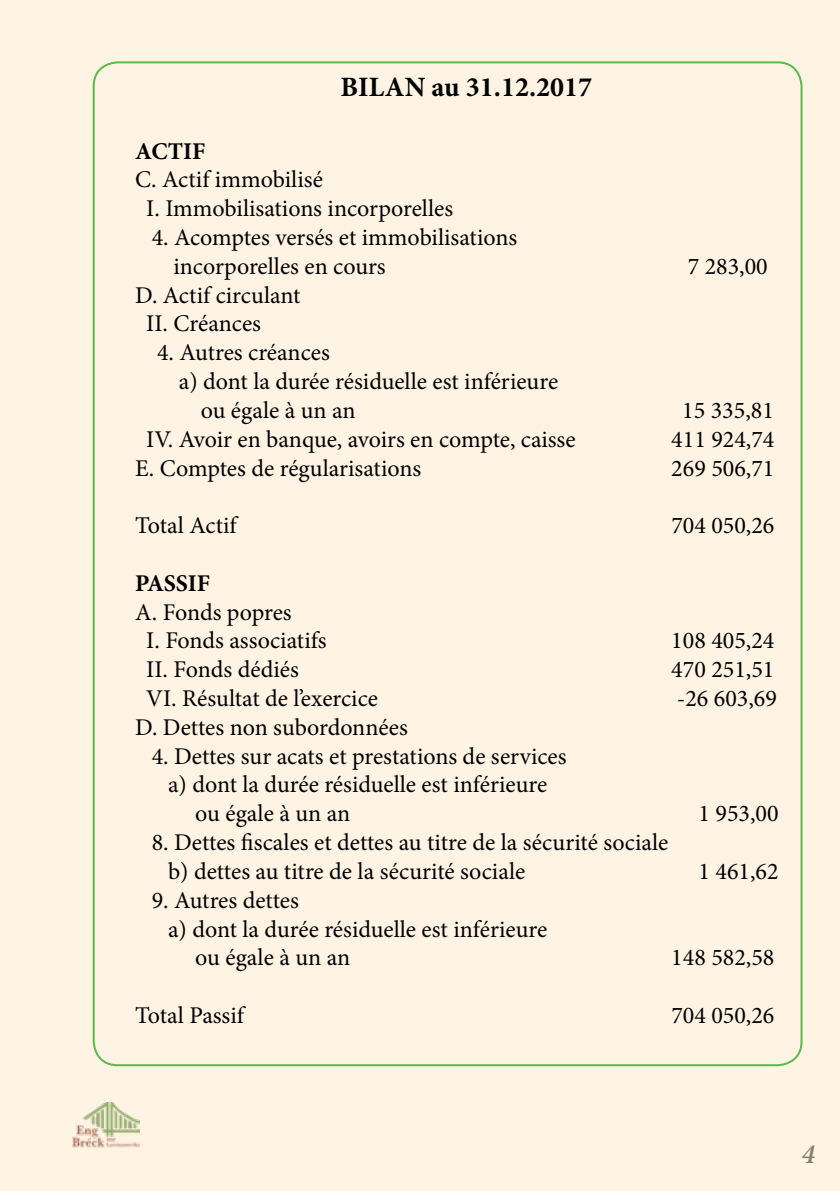
<style>
.page{position:relative;width:840px;height:1191px;background:#fff}
.page>*{position:absolute;margin:0;border:0;box-sizing:border-box;transform-origin:0 0}
.t1{font:700 28px "Minion Pro";color:#000}
.t2{font:italic 600 28px "Minion Pro";color:#887e6f}
.t3{font:24px/28.8px "Minion Pro";color:#000}
.t4{font:700 24px "Minion Pro";color:#000}
</style>
<div class="page">
<div style="left:0;top:0;width:839px;height:1191px;background:#fff3e4"></div>
<img style="left:72px;top:1102px;width:68px;height:46px">
<p class="t1" style="left:340px;top:68px;width:253px">BILAN au 31.12.2017</p>
<p class="t4" style="left:135px;top:134px;width:72px">ACTIF</p>
<p class="t3" style="left:146px;top:165px;width:308px;text-indent:-11px">C. Actif immobilisé<br>I. Immobilisations incorporelles</p>
<p class="t3" style="left:173px;top:223px;width:345px;text-indent:-22px">4. Acomptes versés et immobilisations incorporelles en cours</p>
<p class="t3" style="left:687px;top:252px;width:82px">7 283,00</p>
<p class="t3" style="left:146px;top:281px;width:156px;text-indent:-11px">D. Actif circulant<br>II. Créances</p>
<p class="t3" style="left:157px;top:338px;width:174px">4. Autres créances</p>
<p class="t3" style="left:179px;top:367px;width:380px">a) dont la durée résiduelle est inférieure</p>
<p class="t3" style="left:201px;top:396px;width:156px">ou égale à un an</p>
<p class="t3" style="left:681px;top:396px;width:93px">15 335,81</p>
<p class="t3" style="left:146px;top:425px;width:431px">IV. Avoir en banque, avoirs en compte, caisse</p>
<p class="t3" style="left:671px;top:425px;width:105px">411 924,74</p>
<p class="t3" style="left:135px;top:453px;width:287px">E. Comptes de régularisations</p>
<p class="t3" style="left:671px;top:453px;width:105px">269 506,71</p>
<p class="t3" style="left:135px;top:511px;width:103px">Total Actif</p>
<p class="t3" style="left:671px;top:511px;width:105px">704 050,26</p>
<p class="t4" style="left:135px;top:566px;width:76px">PASSIF</p>
<p class="t3" style="left:146px;top:597px;width:182px;text-indent:-11px">A. Fonds popres<br>I. Fonds associatifs</p>
<p class="t3" style="left:671px;top:626px;width:105px">108 405,24</p>
<p class="t3" style="left:146px;top:655px;width:154px">II. Fonds dédiés</p>
<p class="t3" style="left:671px;top:655px;width:105px">470 251,51</p>
<p class="t3" style="left:146px;top:684px;width:233px">VI. Résultat de l’exercice</p>
<p class="t3" style="left:676px;top:684px;width:102px">-26 603,69</p>
<p class="t3" style="left:135px;top:713px;width:274px">D. Dettes non subordonnées</p>
<p class="t3" style="left:152px;top:741px;width:416px">4. Dettes sur acats et prestations de services</p>
<p class="t3" style="left:168px;top:770px;width:380px">a) dont la durée résiduelle est inférieure</p>
<p class="t3" style="left:195px;top:799px;width:156px">ou égale à un an</p>
<p class="t3" style="left:698px;top:799px;width:82px">1 953,00</p>
<p class="t3" style="left:168px;top:828px;width:501px;text-indent:-16px">8. Dettes fiscales et dettes au titre de la sécurité sociale b) dettes au titre de la sécurité sociale</p>
<p class="t3" style="left:698px;top:857px;width:82px">1 461,62</p>
<p class="t3" style="left:152px;top:885px;width:149px">9. Autres dettes</p>
<p class="t3" style="left:168px;top:914px;width:380px">a) dont la durée résiduelle est inférieure</p>
<p class="t3" style="left:195px;top:943px;width:156px">ou égale à un an</p>
<p class="t3" style="left:671px;top:943px;width:105px">148 582,58</p>
<p class="t3" style="left:135px;top:1001px;width:110px">Total Passif</p>
<p class="t3" style="left:671px;top:1001px;width:105px">704 050,26</p>
<p class="t2" style="left:801px;top:1134px;width:15px">4</p>
</div>
